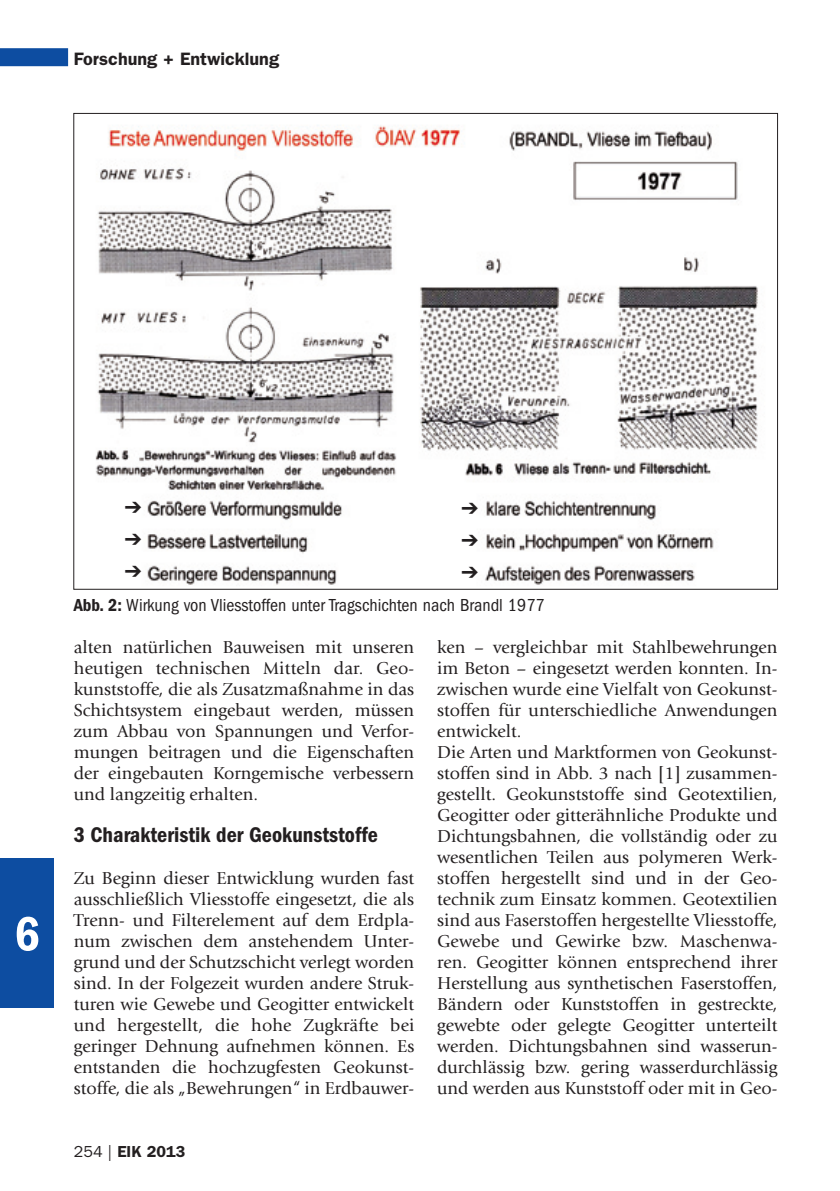
<style>
.page{position:relative;width:840px;height:1191px;background:#fff}
.page>*{position:absolute;margin:0;border:0;box-sizing:border-box;transform-origin:0 0}
.t1{font:50px "ITC Franklin Gothic Std Dm Cd";color:#fff}
.Überschrift_1{font:22px "ITC Franklin Gothic Std Dm Cd";color:#231f20}
.Grundschrift{font:18px/21px "Giovanni Std";color:#231f20;text-align:justify}
.Bildunterschrift{font:condensed 18px "ITC Franklin Gothic Std";color:#231f20}
.t2{font:600 18px "ITC Franklin Gothic Std";color:#231f20}
.t3{font:600 16px "ITC Franklin Gothic Std";color:#231f20}
.s1{font-family:"ITC Franklin Gothic Std Dm Cd";font-stretch:normal}
.s2{font-weight:400}
</style>
<div class="page">
<div style="left:0;top:48px;width:68px;height:18px;background:#0d4da1"></div>
<div style="left:0;top:858px;width:54px;height:150px;background:#0d4da1"></div>
<img style="left:95px;top:125px;width:663px;height:460px">
<svg style="left:125px;top:501px;width:16px;height:11px"></svg>
<svg style="left:125px;top:533px;width:16px;height:11px"></svg>
<svg style="left:125px;top:565px;width:16px;height:11px"></svg>
<svg style="left:462px;top:503px;width:15px;height:11px"></svg>
<svg style="left:462px;top:535px;width:15px;height:11px"></svg>
<svg style="left:462px;top:567px;width:15px;height:11px"></svg>
<p class="t2" style="left:74px;top:48px;width:207px">Forschung + Entwicklung</p>
<h1 class="t1" style="left:14px;top:905px;width:27px">6</h1>
<p class="Bildunterschrift" style="left:74px;top:594px;width:472px"><span class="s1">Abb. 2:</span> Wirkung von Vliesstoffen unter Tragschichten nach Brandl 1977</p>
<p class="Grundschrift" style="left:74px;top:636px;width:342px">alten natürlichen Bauweisen mit unseren heutigen technischen Mitteln dar. Geo&shy;kunststoffe, die als Zusatzmaßnahme in das Schichtsystem eingebaut werden, müssen zum Abbau von Spannungen und Verfor&shy;mungen beitragen und die Eigenschaften der eingebauten Korngemische verbessern und langzeitig erhalten.</p>
<p class="Überschrift_1" style="left:74px;top:822px;width:305px">3 Charakteristik der Geokunststoffe</p>
<p class="Grundschrift" style="left:74px;top:867px;width:342px">Zu Beginn dieser Entwicklung wurden fast ausschließlich Vliesstoffe eingesetzt, die als Trenn- und Filterelement auf dem Erdpla&shy;num zwischen dem anstehendem Unter&shy;grund und der Schutzschicht verlegt worden sind. In der Folgezeit wurden andere Struk&shy;turen wie Gewebe und Geogitter entwickelt und hergestellt, die hohe Zugkräfte bei geringer Dehnung aufnehmen können. Es entstanden die hochzugfesten Geokunst&shy;stoffe, die als „Bewehrungen“ in Erdbauwer-</p>
<p class="t3" style="left:74px;top:1141px;width:113px"><span class="s2">254 |</span> EIK 2013</p>
<p class="Grundschrift" style="left:437px;top:636px;width:342px">ken – vergleichbar mit Stahlbewehrungen im Beton – eingesetzt werden konnten. In&shy;zwischen wurde eine Vielfalt von Geokunst&shy;stoffen für unterschiedliche Anwendungen entwickelt.</p>
<p class="Grundschrift" style="left:437px;top:741px;width:342px">Die Arten und Marktformen von Geokunst&shy;stoffen sind in Abb. 3 nach [1] zusammen&shy;gestellt. Geokunststoffe sind Geotextilien, Geogitter oder gitterähnliche Produkte und Dichtungsbahnen, die vollständig oder zu wesentlichen Teilen aus polymeren Werk&shy;stoffen hergestellt sind und in der Geo&shy;technik zum Einsatz kommen. Geotextilien sind aus Faserstoffen hergestellte Vliesstoffe, Gewebe und Gewirke bzw. Maschenwa&shy;ren. Geogitter können entsprechend ihrer Herstellung aus synthetischen Faserstoffen, Bändern oder Kunststoffen in gestreckte, gewebte oder gelegte Geogitter unterteilt werden. Dichtungsbahnen sind wasserun&shy;durchlässig bzw. gering wasserdurchlässig und werden aus Kunststoff oder mit in Geo-</p>
</div>
